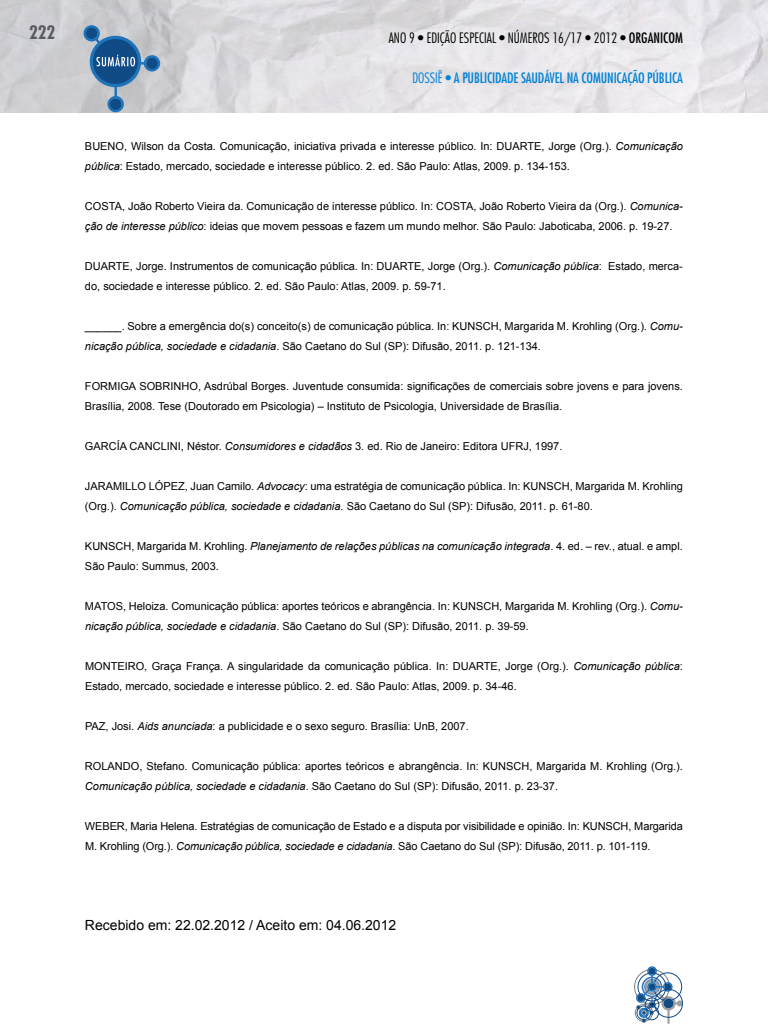
<style>
.page{position:relative;width:768px;height:1024px;background:#fff}
.page>*{position:absolute;margin:0;border:0;box-sizing:border-box;transform-origin:0 0}
.t1{font:700 condensed 18px "Futura Std";color:#5a5b5e}
.t2{font:300 condensed 14px "Futura Std";color:#000}
.t3{font:condensed 14px "Futura Std";letter-spacing:-.01em;color:#0082d6}
.t4{font:14px "Arial";color:#000}
.t5{font:11px/20px "Arial";color:#000}
.s1{font-weight:400}
.s2{font-weight:300}
.s3{font-style:italic}
</style>
<div class="page">
<img style="left:0;top:0;width:768px;height:113px">
<svg style="left:108px;top:86px;width:16px;height:26px"></svg>
<div style="left:90px;top:36px;width:51px;height:51px;background:#1e74bb;border-radius:50%"></div>
<div style="left:93px;top:39px;width:45px;height:45px;background:#114b86;border-radius:50%"></div>
<svg style="left:82px;top:24px;width:78px;height:48px"></svg>
<div style="left:635px;top:1004px;width:18px;height:18px;border:1px dashed #000;border-radius:50%"></div>
<div style="left:634px;top:969px;width:36px;height:35px;border:1px dashed #000;border-radius:50%"></div>
<svg style="left:636px;top:966px;width:47px;height:58px"></svg>
<div style="left:655px;top:989px;width:27px;height:28px;border:1px solid #114b86;border-radius:50%"></div>
<div style="left:638px;top:973px;width:28px;height:28px;border:1px solid #114b86;border-radius:50%"></div>
<h1 class="t1" style="left:29px;top:21px;width:28px">222</h1>
<p class="t2" style="left:389px;top:29px;width:296px">ANO 9 • EDIÇÃO ESPECIAL • NÚMEROS 16/17 • 2012 • <span class="s1">ORGANICOM</span></p>
<p class="t3" style="left:412px;top:69px;width:263px"><span class="s2">DOSSIÊ •</span> A PUBLICI DADE SAUDÁVEL NA COMUNICAÇÃO PÚBLICA</p>
<p class="t5" style="left:85px;top:136px;width:599px">BUENO, Wilson da Costa. Comunicação, iniciativa privada e interesse público. In: DUARTE, Jorge (Org.). <span class="s3">Comunicação pública</span>: Estado, mercado, sociedade e interesse público. 2. ed. São Paulo: Atlas, 2009. p. 134-153.</p>
<p class="t5" style="left:85px;top:196px;width:599px">COSTA, João Roberto Vieira da. Comunicação de interesse público. In: COSTA, João Roberto Vieira da (Org.). <span class="s3">Comunica&shy;ção de interesse público</span>: ideias que movem pessoas e fazem um mundo melhor. São Paulo: Jaboticaba, 2006. p. 19-27.</p>
<p class="t5" style="left:85px;top:256px;width:599px">DUARTE, Jorge. Instrumentos de comunicação pública. In: DUARTE, Jorge (Org.). <span class="s3">Comunicação pública</span>: Estado, merca&shy;do, sociedade e interesse público. 2. ed. São Paulo: Atlas, 2009. p. 59-71.</p>
<p class="t5" style="left:85px;top:316px;width:599px">______. Sobre a emergência do(s) conceito(s) de comunicação pública. In: KUNSCH, Margarida M. Krohling (Org.). <span class="s3">Comu&shy;nicação pública, sociedade e cidadania</span>. São Caetano do Sul (SP): Difusão, 2011. p. 121-134.</p>
<p class="t5" style="left:85px;top:376px;width:599px">FORMIGA SOBRINHO, Asdrúbal Borges. Juventude consumida: significações de comerciais sobre jovens e para jovens.<br>Brasília, 2008. Tese (Doutorado em Psicologia) – Instituto de Psicologia, Universidade de Brasília.</p>
<p class="t5" style="left:85px;top:436px;width:479px">GARCÍA CANCLINI, Néstor. <span class="s3">Consumidores e cidadãos</span> 3. ed. Rio de Janeiro: Editora UFRJ, 1997.</p>
<p class="t5" style="left:85px;top:476px;width:599px">JARAMILLO LÓPEZ, Juan Camilo. <span class="s3">Advocacy</span>: uma estratégia de comunicação pública. In: KUNSCH, Margarida M. Krohling (Org.). <span class="s3">Comunicação pública, sociedade e cidadania</span>. São Caetano do Sul (SP): Difusão, 2011. p. 61-80.</p>
<p class="t5" style="left:85px;top:536px;width:599px">KUNSCH, Margarida M. Krohling. <span class="s3">Planejamento de relações públicas na comunicação integrada</span>. 4. ed. – rev., atual. e ampl.<br>São Paulo: Summus, 2003.</p>
<p class="t5" style="left:85px;top:596px;width:599px">MATOS, Heloiza. Comunicação pública: aportes teóricos e abrangência. In: KUNSCH, Margarida M. Krohling (Org.). <span class="s3">Comu&shy;nicação pública, sociedade e cidadania</span>. São Caetano do Sul (SP): Difusão, 2011. p. 39-59.</p>
<p class="t5" style="left:85px;top:656px;width:599px">MONTEIRO, Graça França. A singularidade da comunicação pública. In: DUARTE, Jorge (Org.). <span class="s3">Comunicação pública</span>:<br>Estado, mercado, sociedade e interesse público. 2. ed. São Paulo: Atlas, 2009. p. 34-46.</p>
<p class="t5" style="left:85px;top:716px;width:385px">PAZ, Josi. <span class="s3">Aids anunciada</span>: a publicidade e o sexo seguro. Brasília: UnB, 2007.</p>
<p class="t5" style="left:85px;top:756px;width:599px">ROLANDO, Stefano. Comunicação pública: aportes teóricos e abrangência. In: KUNSCH, Margarida M. Krohling (Org.).<br><span class="s3">Comunicação pública, sociedade e cidadania</span>. São Caetano do Sul (SP): Difusão, 2011. p. 23-37.</p>
<p class="t5" style="left:85px;top:816px;width:599px">WEBER, Maria Helena. Estratégias de comunicação de Estado e a disputa por visibilidade e opinião. In: KUNSCH, Margarida<br>M. Krohling (Org.). <span class="s3">Comunicação pública, sociedade e cidadania</span>. São Caetano do Sul (SP): Difusão, 2011. p. 101-119.</p>
<p class="t4" style="left:85px;top:916px;width:313px">Recebido em: 22.02.2012 / Aceito em: 04.06.2012</p>
</div>
